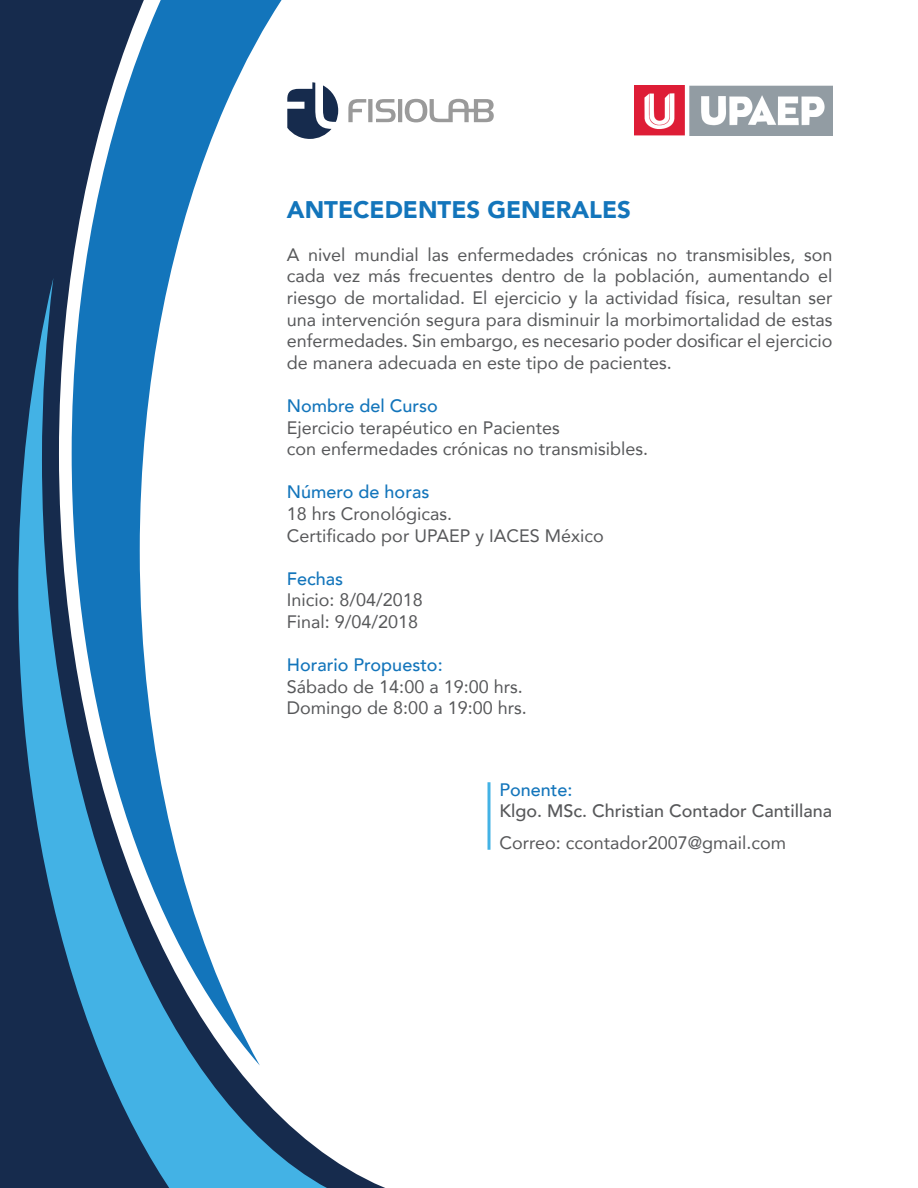
<style>
.page{position:relative;width:918px;height:1188px;background:#fff}
.page>*{position:absolute;margin:0;border:0;box-sizing:border-box;transform-origin:0 0}
.t1{font:900 24px "Avenir";color:#1375bb}
.t2{font:18px/21.6px "Avenir";color:#57585a}
.t3{font:500 18px "Avenir";color:#1375bb}
.t4{font:500 18px "Avenir";color:#57585a}
</style>
<div class="page">
<svg style="left:0;top:0;width:401px;height:1188px"></svg>
<svg style="left:72px;top:0;width:215px;height:278px;fill:#1675bb"></svg>
<svg style="left:18px;top:278px;width:327px;height:910px"></svg>
<hr style="left:488px;top:782px;width:2px;height:68px;background:#43b2e5">
<img style="left:634px;top:86px;width:199px;height:49px">
<svg style="left:348px;top:99px;width:18px;height:23px"></svg>
<svg style="left:368px;top:99px;width:4px;height:23px"></svg>
<svg style="left:376px;top:99px;width:20px;height:23px"></svg>
<hr style="left:398px;top:99px;width:4px;height:23px;background:#9a9a9a">
<svg style="left:405px;top:99px;width:89px;height:23px"></svg>
<svg style="left:287px;top:82px;width:51px;height:57px"></svg>
<h1 class="t1" style="left:287px;top:189px;width:346px">ANTECEDENTES GENERALES</h1>
<p class="t2" style="left:287px;top:243px;width:547px;text-align:justify">A nivel mundial las enfermedades crónicas no transmisibles, son cada vez más frecuentes dentro de la población, aumentando el riesgo de mortalidad. El ejercicio y la actividad física, resultan ser una intervención segura para disminuir la morbimortalidad de estas enfermedades. Sin embargo, es necesario poder dosificar el ejercicio de manera adecuada en este tipo de pacientes.</p>
<p class="t3" style="left:287px;top:390px;width:153px">Nombre del Curso</p>
<p class="t2" style="left:287px;top:416px;width:363px">Ejercicio terapéutico en Pacientes<br>con enfermedades crónicas no transmisibles.</p>
<p class="t3" style="left:287px;top:477px;width:144px">Número de horas</p>
<p class="t2" style="left:287px;top:502px;width:318px">18 hrs Cronológicas.<br>Certificado por UPAEP y IACES México</p>
<p class="t3" style="left:287px;top:563px;width:58px">Fechas</p>
<p class="t2" style="left:287px;top:589px;width:138px">Inicio: 8/04/2018<br>Final: 9/04/2018</p>
<p class="t3" style="left:287px;top:649px;width:157px">Horario Propuesto:</p>
<p class="t2" style="left:287px;top:675px;width:241px">Sábado de 14:00 a 19:00 hrs.<br>Domingo de 8:00 a 19:00 hrs.</p>
<p class="t3" style="left:500px;top:774px;width:75px">Ponente:</p>
<p class="t4" style="left:500px;top:796px;width:334px">Klgo. MSc. Christian Contador Cantillana</p>
<p class="t2" style="left:500px;top:832px;width:288px">Correo: ccontador2007@gmail.com</p>
</div>
